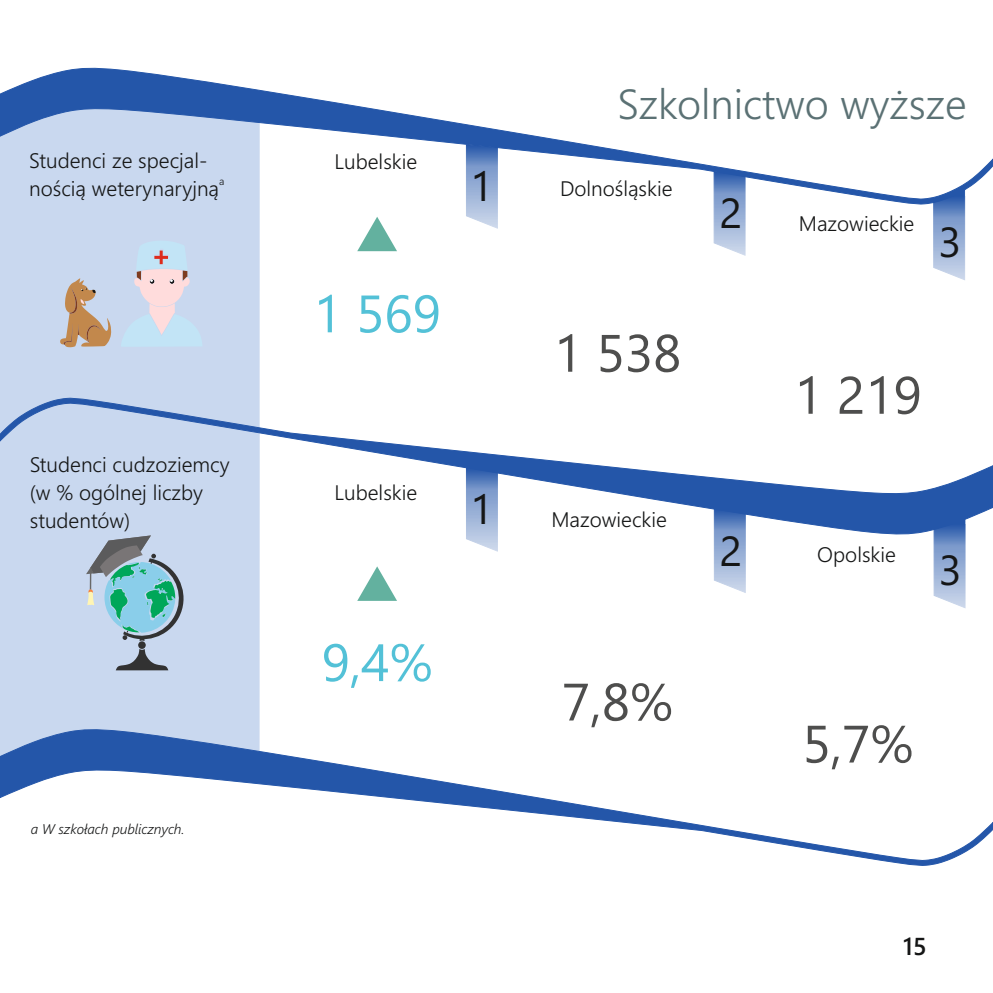
<style>
.page{position:relative;width:993px;height:993px;background:#fff}
.page>*{position:absolute;margin:0;border:0;box-sizing:border-box;transform-origin:0 0}
.t1{font:300 42px "Segoe UI";color:#5b7174}
.t2{font:600 24.5px "Segoe UI";color:#151616}
.t3{font:300 21px/28px "Segoe UI";color:#151616}
.t4{font:italic 300 14px "Segoe UI";color:#151616}
.t5{font:300 10.5px "Segoe UI";color:#151616}
</style>
<div class="page">
<div style="left:0;top:535px;width:259px;height:193px;background:#c9d8ef"></div>
<div style="left:0;top:204px;width:259px;height:193px;background:#c9d8ef"></div>
<svg style="left:0;top:397px;width:966px;height:138px;fill:#c9d8ef"></svg>
<svg style="left:290px;top:435px;width:702px;height:99px"></svg>
<svg style="left:0;top:728px;width:992px;height:137px"></svg>
<svg style="left:0;top:729px;width:702px;height:98px"></svg>
<svg style="left:0;top:67px;width:992px;height:137px"></svg>
<svg style="left:0;top:68px;width:712px;height:100px"></svg>
<svg style="left:121px;top:240px;width:81px;height:107px;background:#d1d9e9"></svg>
<svg style="left:60px;top:278px;width:51px;height:69px;background:#c3ac98"></svg>
<svg style="left:86px;top:535px;width:103px;height:135px;background:#98bac6"></svg>
<svg style="left:357px;top:217px;width:40px;height:34px"></svg>
<svg style="left:358px;top:566px;width:39px;height:34px"></svg>
<svg style="left:465px;top:144px;width:33px;height:85px;background:#94acd4"></svg>
<svg style="left:712px;top:171px;width:33px;height:85px;background:#96aed5"></svg>
<svg style="left:465px;top:466px;width:33px;height:86px;background:#93abd4"></svg>
<svg style="left:713px;top:508px;width:33px;height:85px;background:#93abd4"></svg>
<svg style="left:799px;top:397px;width:13px;height:16px"></svg>
<svg style="left:839px;top:397px;width:23px;height:16px"></svg>
<svg style="left:870px;top:397px;width:13px;height:16px"></svg>
<svg style="left:895px;top:397px;width:23px;height:17px"></svg>
<svg style="left:806px;top:728px;width:32px;height:41px"></svg>
<svg style="left:844px;top:728px;width:67px;height:34px"></svg>
<svg style="left:932px;top:188px;width:33px;height:93px;background:#94acd5"></svg>
<svg style="left:932px;top:516px;width:33px;height:92px;background:#8ba5d1"></svg>
<p class="t3" style="left:29px;top:148px;width:180px">Studenci ze specjal-</p>
<p class="t5" style="left:219px;top:177px;width:7px">a</p>
<p class="t3" style="left:29px;top:176px;width:191px">nością weterynaryjną</p>
<p class="t3" style="left:30px;top:452px;width:201px">Studenci cudzoziemcy (w % ogólnej liczby studentów)</p>
<p class="t3" style="left:334px;top:150px;width:84px">Lubelskie</p>
<p class="t3" style="left:334px;top:480px;width:84px">Lubelskie</p>
<p class="t4" style="left:31px;top:823px;width:155px">a W szkołach publicznych.</p>
<h1 class="t1" style="left:617px;top:88px;width:351px">Szkolnictwo wyższe</h1>
<p class="t3" style="left:560px;top:176px;width:114px">Dolnośląskie</p>
<p class="t3" style="left:551px;top:507px;width:117px">Mazowieckie</p>
<p class="t3" style="left:798px;top:212px;width:117px">Mazowieckie</p>
<p class="t3" style="left:817px;top:542px;width:80px">Opolskie</p>
<p class="t2" style="left:902px;top:936px;width:25px">15</p>
</div>
